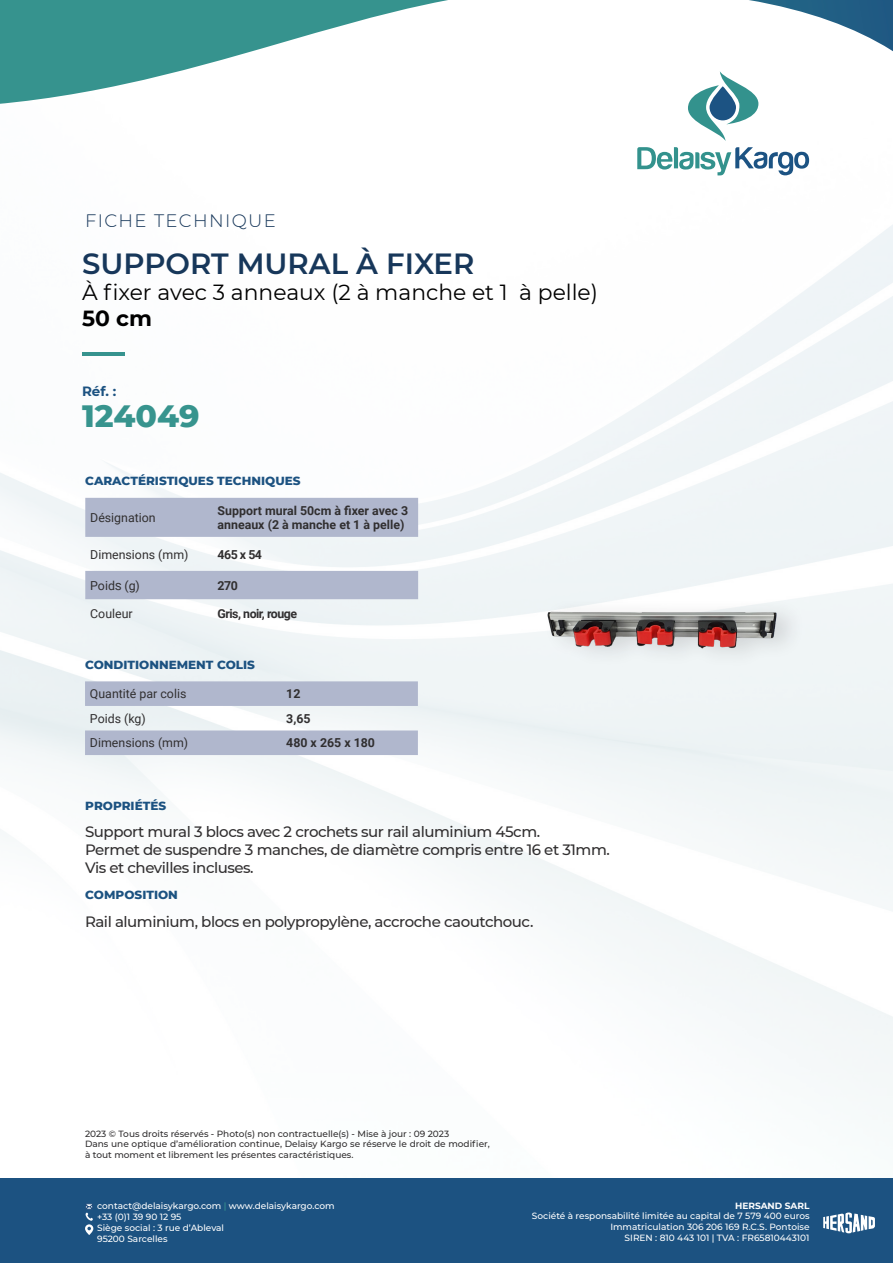
<style>
.page{position:relative;width:893px;height:1263px;background:#fff}
.page>*{position:absolute;margin:0;border:0;box-sizing:border-box;transform-origin:0 0}
.t1{font:800 31.5px "Montserrat";color:#37948e}
.Jost__SemiBold_Size_100pt_Lea_120pt_Left{font:600 29.1px "Montserrat";color:#17375a}
.Jost__SemiBold_Size_100pt_Lea_120pt_Left-2{font:21.9px "Montserrat";color:#000}
.Jost__SemiBold_Size_100pt_Lea_120pt_Left-3{font:700 21.9px "Montserrat";color:#000}
.t2{font:300 18px "Montserrat";letter-spacing:.075em;color:#17375a}
.t3{font:500 15px "Montserrat";letter-spacing:-.03em;color:#312f30}
.t4{font:700 13.5px "Montserrat";color:#1c5281}
.t5{font:12.3px "Roboto";color:#312f30}
.t6{font:700 12.3px/14.9px "Roboto";color:#312f30}
.t7{font:700 12.3px "Roboto";letter-spacing:-.04em;color:#312f30}
.t8{font:800 12px "Montserrat";color:#1c5281}
.t9{font:500 9px/10.8px "Montserrat";color:#fff}
.t10{font:500 9px/10.8px "Montserrat";color:#312f30}
.t11{font:700 9px "Montserrat";color:#fff}
.s1{color:#37948e}
</style>
<div class="page">
<img style="left:0;top:159px;width:893px;height:939px">
<div style="left:0;top:1178px;width:893px;height:85px;background:#1c5281"></div>
<svg style="left:85px;top:1203px;width:8px;height:18px"></svg>
<svg style="left:85px;top:1224px;width:8px;height:11px"></svg>
<svg style="left:87px;top:1227px;width:4px;height:3px"></svg>
<svg style="left:823px;top:1212px;width:52px;height:21px"></svg>
<svg style="left:0;top:0;width:893px;height:107px"></svg>
<svg style="left:688px;top:71px;width:70px;height:70px"></svg>
<svg style="left:637px;top:147px;width:172px;height:29px"></svg>
<hr style="left:82px;top:352px;width:42px;height:4px;background:#36938e">
<svg style="left:85px;top:498px;width:333px;height:101px"></svg>
<div style="left:542px;top:597px;width:264px;height:72px;background:#231f20;opacity:.15"></div>
<img style="left:544px;top:608px;width:236px;height:42px">
<svg style="left:85px;top:681px;width:333px;height:74px"></svg>
<h3 class="t2" style="left:85px;top:208px;width:192px">FICHE TECHNIQUE</h3>
<p class="Jost__SemiBold_Size_100pt_Lea_120pt_Left" style="left:82px;top:243px;width:394px">SUPPORT MURAL À FIXER</p>
<p class="Jost__SemiBold_Size_100pt_Lea_120pt_Left-2" style="left:82px;top:277px;width:517px">À fixer avec 3 anneaux (2 à manche et 1 à pelle)</p>
<p class="Jost__SemiBold_Size_100pt_Lea_120pt_Left-3" style="left:82px;top:302px;width:71px">50 cm</p>
<p class="t4" style="left:82px;top:382px;width:36px">Réf. :</p>
<p class="t1" style="left:82px;top:392px;width:119px">124049</p>
<p class="t8" style="left:85px;top:472px;width:217px">CARACTÉRISTIQUES TECHNIQUES</p>
<p class="t5" style="left:90px;top:509px;width:67px">Désignation</p>
<p class="t6" style="left:218px;top:502px;width:192px">Support mural 50cm à fixer avec 3 anneaux (2 à manche et 1 à pelle)</p>
<p class="t5" style="left:90px;top:545px;width:100px">Dimensions (mm)</p>
<p class="t6" style="left:218px;top:546px;width:46px">465 x 54</p>
<p class="t5" style="left:90px;top:577px;width:51px">PoidS (g)</p>
<p class="t6" style="left:218px;top:577px;width:22px">270</p>
<p class="t5" style="left:90px;top:605px;width:44px">Couleur</p>
<p class="t7" style="left:218px;top:605px;width:81px">Gris, noir, rouge</p>
<p class="t8" style="left:85px;top:655px;width:172px">CONDITIONNEMENT COLIS</p>
<p class="t5" style="left:90px;top:685px;width:98px">Quantité par colis</p>
<p class="t6" style="left:286px;top:686px;width:16px">12</p>
<p class="t5" style="left:90px;top:710px;width:57px">Poids (kg)</p>
<p class="t6" style="left:286px;top:711px;width:26px">3,65</p>
<p class="t5" style="left:90px;top:734px;width:100px">Dimensions (mm)</p>
<p class="t6" style="left:286px;top:735px;width:90px">480 x 265 x 180</p>
<p class="t8" style="left:85px;top:797px;width:82px">PROPRIÉTÉS</p>
<p class="t3" style="left:85px;top:821px;width:457px">Support mural 3 blocs avec 2 crochets sur rail aluminium 45cm.</p>
<p class="t3" style="left:85px;top:839px;width:526px">Permet de suspendre 3 manches, de diamètre compris entre 16 et 31mm.</p>
<p class="t3" style="left:85px;top:857px;width:170px">Vis et chevilles incluses.</p>
<p class="t8" style="left:85px;top:886px;width:94px">COMPOSITION</p>
<p class="t3" style="left:85px;top:911px;width:450px">Rail aluminium, blocs en polypropylène, accroche caoutchouc.</p>
<p class="t10" style="left:85px;top:1128px;width:406px">2023 © Tous droits réservés - Photo(s) non contractuelle(s) - Mise à jour : 09 2023<br>Dans une optique d’amélioration continue, Delaisy Kargo se réserve le droit de modifier, à tout moment et librement les présentes caractéristiques.</p>
<p class="t9" style="left:97px;top:1199px;width:239px;line-height:11.7px">contact@delaisykargo.com <span class="s1">|</span> www.delaisykargo.com +33 (0)1 39 90 12 95</p>
<p class="t9" style="left:97px;top:1222px;width:128px">Siège social : 3 rue d’Ableval<br>95200 Sarcelles</p>
<p class="t11" style="left:735px;top:1199px;width:76px">HERSAND SARL</p>
<p class="t9" style="left:532px;top:1210px;width:279px;text-align:right">Société à responsabilité limitée au capital de 7 579 400 euros<br>Immatriculation 306 206 169 R.C.S. Pontoise<br>SIREN : 810 443 101 | TVA : FR65810443101</p>
</div>
